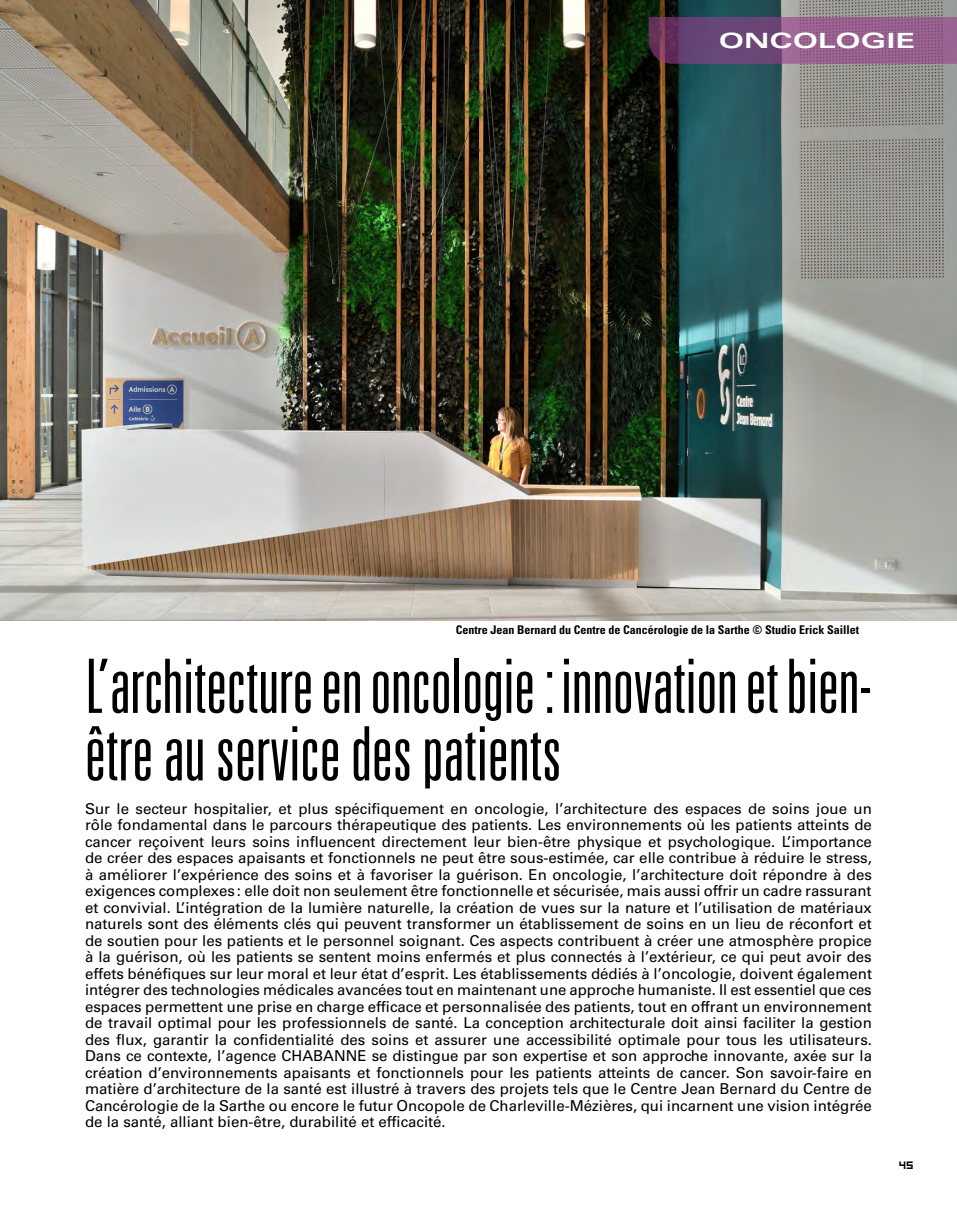
<style>
.page{position:relative;width:957px;height:1212px;background:#fff}
.page>*{position:absolute;margin:0;border:0;box-sizing:border-box;transform-origin:0 0}
._01_Titre_Reportage{font:300 ultra-condensed 75px/67.5px "Univers LT Std";color:#000}
.t1{font:700 expanded 21px "Univers LT Std";color:#fff;scale:1.25 1}
._02_Chapo_Reportage{font:15px/16.5px "Univers LT Std";color:#000;text-align:justify}
.Legende_Photo_DEBUT{font:700 condensed 12px "Univers LT Std";color:#000}
.t2{font:12px "Hooge 0555";color:#000}
</style>
<div class="page">
<img style="left:0;top:0;width:957px;height:621px">
<svg style="left:648px;top:17px;width:309px;height:47px;background:#81527f"></svg>
<h2 class="t1" style="left:719px;top:29px;width:159px">ONCOLOGIE</h2>
<p class="Legende_Photo_DEBUT" style="left:456px;top:622px;width:405px">Centre Jean Bernard du Centre de Cancérologie de la Sarthe © Studio Erick Saillet</p>
<p class="_01_Titre_Reportage" style="left:85px;top:652px;width:788px">L’architecture en oncologie: innovation et bien&shy;être au service des patients</p>
<p class="_02_Chapo_Reportage" style="left:85px;top:800px;width:788px">Sur le secteur hospitalier, et plus spécifiquement en oncologie, l’architecture des espaces de soins joue un rôle fondamental dans le parcours thérapeutique des patients. Les environnements où les patients atteints de cancer reçoivent leurs soins influencent directement leur bien-être physique et psychologique. L’importance de créer des espaces apaisants et fonctionnels ne peut être sous-estimée, car elle contribue à réduire le stress, à améliorer l’expérience des soins et à favoriser la guérison. En oncologie, l’architecture doit répondre à des exigences complexes : elle doit non seulement être fonctionnelle et sécurisée, mais aussi offrir un cadre rassurant et convivial. L’intégration de la lumière naturelle, la création de vues sur la nature et l’utilisation de matériaux naturels sont des éléments clés qui peuvent transformer un établissement de soins en un lieu de réconfort et de soutien pour les patients et le personnel soignant. Ces aspects contribuent à créer une atmosphère propice à la guérison, où les patients se sentent moins enfermés et plus connectés à l’extérieur, ce qui peut avoir des effets bénéfiques sur leur moral et leur état d’esprit. Les établissements dédiés à l’oncologie, doivent également intégrer des technologies médicales avancées tout en maintenant une approche humaniste. Il est essentiel que ces espaces permettent une prise en charge efficace et personnalisée des patients, tout en offrant un environnement de travail optimal pour les professionnels de santé. La conception architecturale doit ainsi faciliter la gestion des flux, garantir la confidentialité des soins et assurer une accessibilité optimale pour tous les utilisateurs.<br>Dans ce contexte, l’agence CHABANNE se distingue par son expertise et son approche innovante, axée sur la création d’environnements apaisants et fonctionnels pour les patients atteints de cancer. Son savoir-faire en matière d’architecture de la santé est illustré à travers des projets tels que le Centre Jean Bernard du Centre de Cancérologie de la Sarthe ou encore le futur Oncopole de Charleville-Mézières, qui incarnent une vision intégrée de la santé, alliant bien-être, durabilité et efficacité.</p>
<p class="t2" style="left:899px;top:1157px;width:16px">45</p>
</div>
